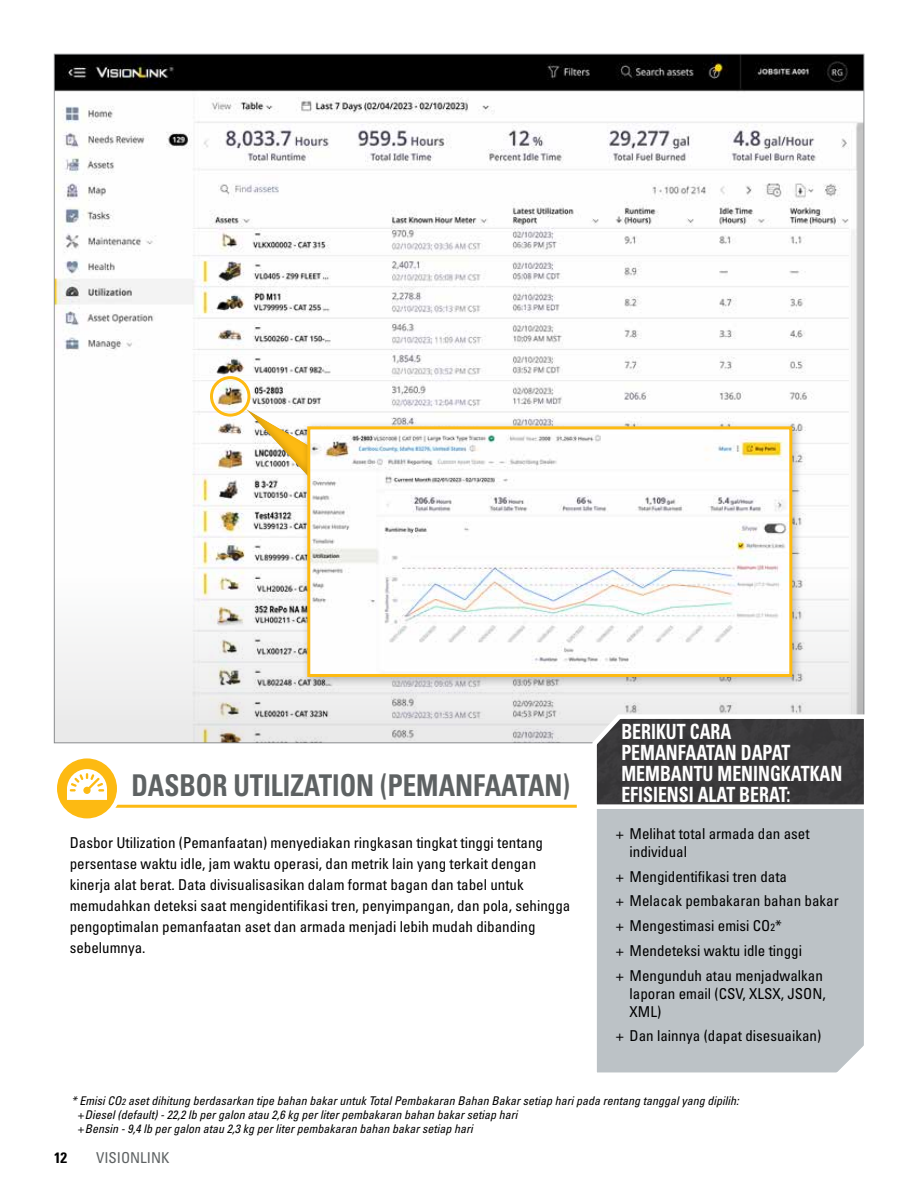
<style>
.page{position:relative;width:918px;height:1188px;background:#fff}
.page>*{position:absolute;margin:0;border:0;box-sizing:border-box;transform-origin:0 0}
.t1{font:30px "Univers LTCYR 67 Bold Cond";color:#5e6263;scale:.9 1}
.t2{font:21px/21px "Univers LTCYR 67 Bold Cond";color:#fff;scale:.85 1}
.t3{font:condensed 15px/21px "Univers LTCYR 57";color:#000}
.t4{font:condensed 15px "Univers LTCYR 57";color:#5e6263}
.t5{font:15px "Univers LTCYR 67 Bold Cond";color:#000}
.t6{font:12px/14.4px "Univers LTCYR 57 Condensed Obl";color:#000}
.s1{font-size:10.5px}
.s2{font-size:9px}
.s3{font-family:"Univers LTCYR 57";font-stretch:condensed}
</style>
<div class="page">
<img style="left:56px;top:56px;width:806px;height:265px">
<hr style="left:71px;top:805px;width:506px;height:3px;background:#fdba12">
<svg style="left:55px;top:756px;width:64px;height:65px;fill:#fdba12"></svg>
<div style="left:52px;top:754px;width:70px;height:69px;border:4px solid #fff;border-radius:50%"></div>
<svg style="left:67px;top:769px;width:40px;height:31px"></svg>
<svg style="left:54px;top:321px;width:810px;height:422px"></svg>
<div style="left:210px;top:376px;width:40px;height:41px;border:3px solid #fdba12;border-radius:50%"></div>
<svg style="left:221px;top:380px;width:223px;height:199px"></svg>
<div style="left:302px;top:421px;width:501px;height:266px;background:#000;opacity:.25"></div>
<img style="left:311px;top:430px;width:477px;height:243px">
<div style="left:307px;top:426px;width:485px;height:251px;border:3px solid #fdba12"></div>
<svg style="left:590px;top:710px;width:275px;height:92px;background:#525153"></svg>
<div style="left:596px;top:802px;width:268px;height:271px;background:#bcc2c6"></div>
<h1 class="t1" style="left:131px;top:767px;width:489px">DASBOR UTILIZATION (PEMANFAATAN)</h1>
<p class="t3" style="left:70px;top:832px;width:502px">Dasbor Utilization (Pemanfaatan) menyediakan ringkasan tingkat tinggi tentang persentase waktu idle, jam waktu operasi, dan metrik lain yang terkait dengan kinerja alat berat. Data divisualisasikan dalam format bagan dan tabel untuk memudahkan deteksi saat mengidentifikasi tren, penyimpangan, dan pola, sehingga pengoptimalan pemanfaatan aset dan armada menjadi lebih mudah dibanding sebelumnya.</p>
<h2 class="t2" style="left:621px;top:721px;width:262px">BERIKUT CARA<br>PEMANFAATAN DAPAT<br>MEMBANTU MENINGKATKAN<br>EFISIENSI ALAT BERAT:</h2>
<p class="t3" style="left:630px;top:824px;width:181px;line-height:18px;text-indent:-14px">+ Melihat total armada dan aset individual</p>
<p class="t3" style="left:616px;top:864px;width:224px;line-height:24.8px">+ Mengidentifikasi tren data<br>+ Melacak pembakaran bahan bakar + Mengestimasi emisi CO<span class="s1">2</span>*<br>+ Mendeteksi waktu idle tinggi<br>+ Mengunduh atau menjadwalkan</p>
<p class="t3" style="left:630px;top:984px;width:198px;line-height:18px">laporan email (CSV, XLSX, JSON,<br>XML)</p>
<p class="t3" style="left:616px;top:1025px;width:207px">+ Dan lainnya (dapat disesuaikan)</p>
<p class="t6" style="left:78px;top:1093px;width:662px;text-indent:-7px">* Emisi CO<span class="s2">2</span> aset dihitung berdasarkan tipe bahan bakar untuk Total Pembakaran Bahan Bakar setiap hari pada rentang tanggal yang dipilih: <span class="s3">+</span>Diesel (default) - 22,2 lb per galon atau 2,6 kg per liter pembakaran bahan bakar setiap hari<br><span class="s3">+</span>Bensin - 9,4 lb per galon atau 2,3 kg per liter pembakaran bahan bakar setiap hari</p>
<p class="t5" style="left:54px;top:1148px;width:15px">12</p>
<p class="t4" style="left:96px;top:1148px;width:75px">VISIONLINK</p>
</div>
